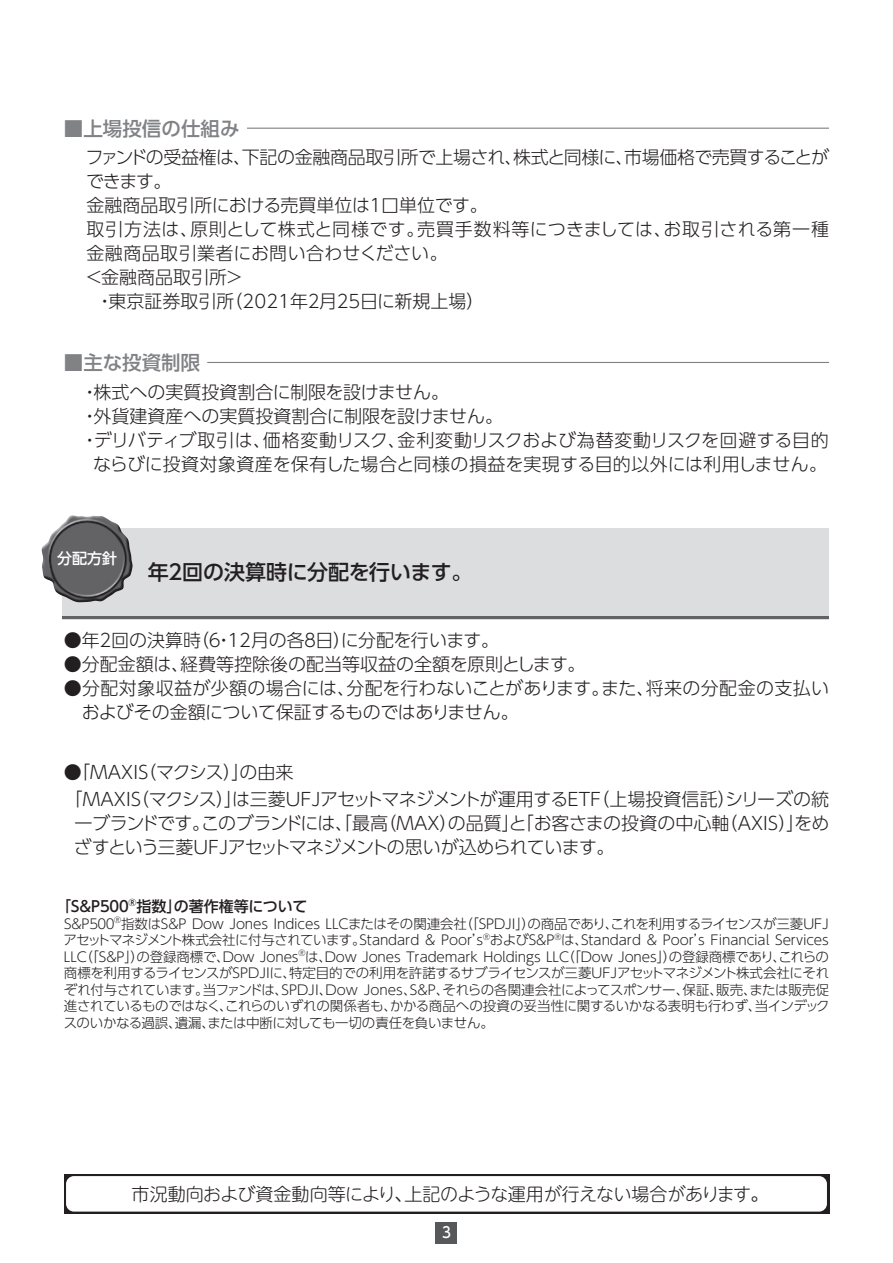
<style>
.page{position:relative;width:893px;height:1263px;background:#fff}
.page>*{position:absolute;margin:0;border:0;box-sizing:border-box;transform-origin:0 0}
.t1{font:500 21px "UD Shin Go Pro";letter-spacing:-.02em;color:#231f20}
.t2{font:500 19.5px "UD Shin Go Pro";color:#808285}
.t3{font:300 18px/24px "UD Shin Go Pro";letter-spacing:-.015em;color:#231f20}
.t4{font:300 18px/24px "UD Shin Go Pro";letter-spacing:-.055em;color:#231f20}
.t5{font:300 18px/27px "UD Shin Go Pro";letter-spacing:-.085em;color:#231f20}
.t6{font:300 18px "UD Shin Go Pro";letter-spacing:.03em;color:#231f20}
.t7{font:300 18px "UD Shin Go Pro";letter-spacing:.005em;color:#231f20}
.t8{font:300 18px "UD Shin M Go Pro";letter-spacing:-.01em;color:#231f20}
.t9{font:300 18px "UD Shin Go Pro";letter-spacing:.02em;color:#231f20}
.t10{font:500 15px "UD Shin Go Pro";letter-spacing:-.01em;color:#231f20}
.t11{font:500 15px "UD Shin Go Pro";color:#fff}
.t12{font:500 15px "UD Shin Go Pro";color:#fff;scale:.9 1}
.t13{font:300 13.5px/16.5px "UD Shin Go Pro";letter-spacing:-.01em;color:#231f20}
</style>
<div class="page">
<div style="left:436px;top:1222px;width:21px;height:21px;background:#57585a"></div>
<hr style="left:247px;top:128px;width:582px;height:1px;background:#808285">
<hr style="left:207px;top:362px;width:622px;height:1px;background:#808285">
<div style="left:63px;top:528px;width:766px;height:91px;background:#dcdddf"></div>
<hr style="left:63px;top:616px;width:766px;height:3px;background:#636366">
<img style="left:41px;top:515px;width:92px;height:88px">
<svg style="left:64px;top:1174px;width:765px;height:39px;background:#413e3f"></svg>
<div style="left:66px;top:1176px;width:761px;height:35px;background:#fff;border-radius:8px"></div>
<h2 class="t2" style="left:64px;top:112px;width:177px">■上場投信の仕組み</h2>
<h3 class="t3" style="left:86px;top:145px;width:745px">ファンドの受益権は、下記の金融商品取引所で上場され、株式と同様に、市場価格で売買することが</h3>
<h3 class="t3" style="left:86px;top:169px;width:87px">できます。</h3>
<h3 class="t3" style="left:86px;top:193px;width:403px">金融商品取引所における売買単位は１口単位です。</h3>
<h3 class="t6" style="left:86px;top:215px;width:744px">取引方法は、原則として株式と同様です。売買手数料等につきましては、お取引される第一種</h3>
<h3 class="t9" style="left:86px;top:239px;width:363px">金融商品取引業者にお問い合わせください。</h3>
<h3 class="t3" style="left:85px;top:265px;width:160px">＜金融商品取引所＞</h3>
<h3 class="t3" style="left:96px;top:289px;width:390px">・東京証券取引所（2021年２月25日に新規上場）</h3>
<h2 class="t2" style="left:64px;top:347px;width:138px">■主な投資制限</h2>
<h3 class="t3" style="left:81px;top:379px;width:370px">・株式への実質投資割合に制限を設けません。</h3>
<h3 class="t3" style="left:81px;top:403px;width:424px">・外貨建資産への実質投資割合に制限を設けません。</h3>
<h3 class="t3" style="left:81px;top:427px;width:749px">・デリバティブ取引は、価格変動リスク、金利変動リスクおよび為替変動リスクを回避する目的</h3>
<h3 class="t7" style="left:93px;top:449px;width:736px">ならびに投資対象資産を保有した場合と同様の損益を実現する目的以外には利用しません。</h3>
<p class="t11" style="left:57px;top:546px;width:61px">分配方針</p>
<h1 class="t1" style="left:148px;top:555px;width:326px">年２回の決算時に分配を行います。</h1>
<h3 class="t3" style="left:64px;top:628px;width:437px">●年２回の決算時（６・12月の各８日）に分配を行います。</h3>
<h3 class="t3" style="left:64px;top:652px;width:523px">●分配金額は、経費等控除後の配当等収益の全額を原則とします。</h3>
<h3 class="t3" style="left:82px;top:676px;width:749px;text-indent:-18px">●分配対象収益が少額の場合には、分配を行わないことがあります。また、将来の分配金の支払いおよびその金額について保証するものではありません。</h3>
<h3 class="t5" style="left:64px;top:758px;width:767px">●「ＭＡＸＩＳ（マクシス）」の由来<br>「ＭＡＸＩＳ（マクシス）」は三菱ＵＦＪアセットマネジメントが運用するＥＴＦ（上場投資信託）シリーズの統</h3>
<h3 class="t4" style="left:74px;top:811px;width:757px">一ブランドです。このブランドには、「最高（ＭＡＸ）の品質」と「お客さまの投資の中心軸（ＡＸＩＳ）」をめざすという三菱ＵＦＪアセットマネジメントの思いが込められています。</h3>
<p class="t10" style="left:56px;top:894px;width:253px">「Ｓ＆Ｐ５００<sup>®</sup>指数」の著作権等について</p>
<p class="t13" style="left:61px;top:915px;width:773px">Ｓ＆Ｐ５００<sup>®</sup>指数はS&amp;P Dow Jones Indices LLCまたはその関連会社（「SPDJI」）の商品であり、これを利用するライセンスが三菱ＵＦＪアセットマネジメント株式会社に付与されています。Standard &amp; Poor’s<sup>®</sup>およびS&amp;P<sup>®</sup>は、Standard &amp; Poor’s Financial Services LLC（「S&amp;P」）の登録商標で、Dow Jones<sup>®</sup>は、Dow Jones Trademark Holdings LLC（「Dow Jones」）の登録商標であり、これらの商標を利用するライセンスがSPDJIに、特定目的での利用を許諾するサブライセンスが三菱ＵＦＪアセットマネジメント株式会社にそれぞれ付与されています。当ファンドは、SPDJI、Dow Jones、S&amp;P、それらの各関連会社によってスポンサー、保証、販売、または販売促進されているものではなく、これらのいずれの関係者も、かかる商品への投資の妥当性に関するいかなる表明も行わず、当インデックスのいかなる過誤、遺漏、または中断に対しても一切の責任を負いません。</p>
<h3 class="t8" style="left:132px;top:1179px;width:638px">市況動向および資金動向等により、上記のような運用が行えない場合があります。</h3>
<p class="t12" style="left:442px;top:1220px;width:11px">3</p>
</div>
